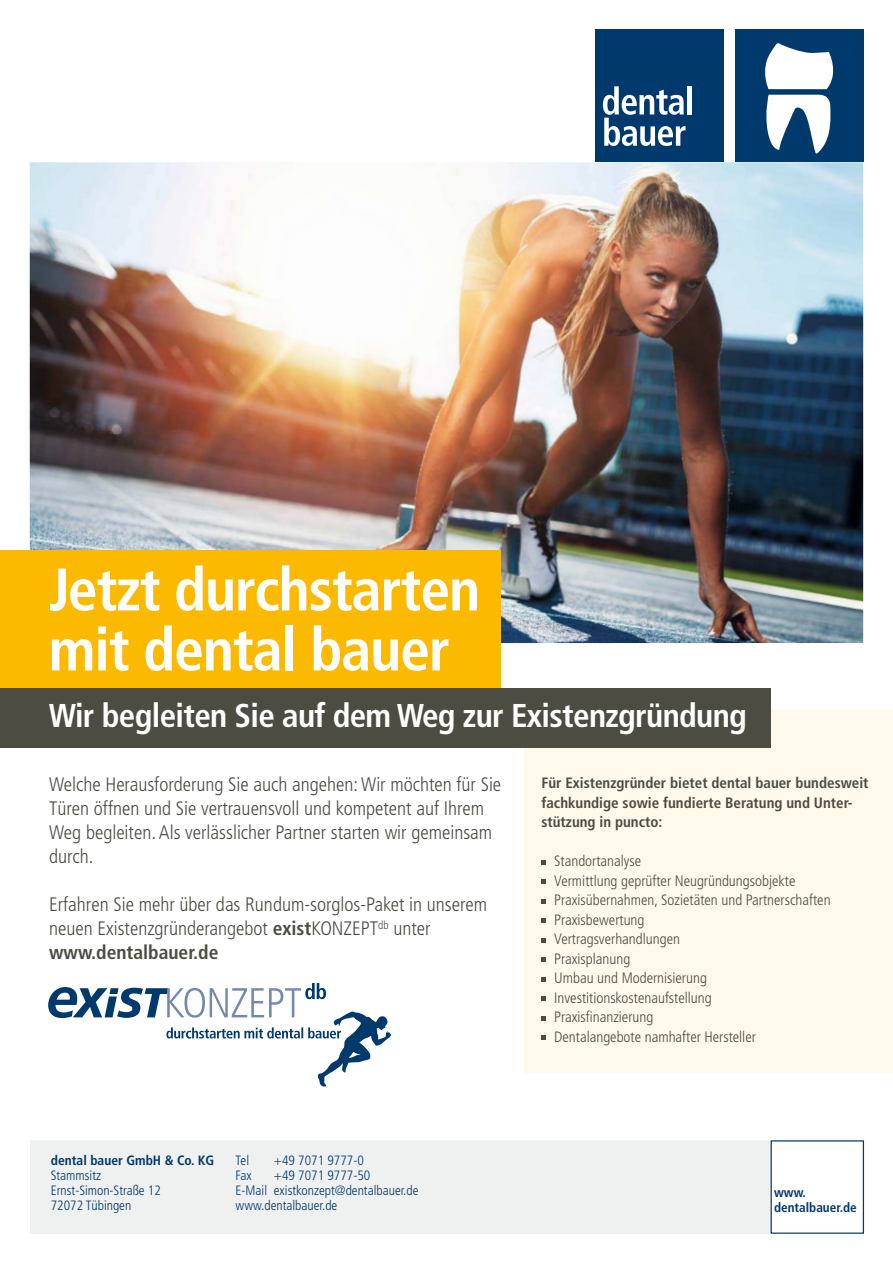
<style>
.page{position:relative;width:893px;height:1263px;background:#fff}
.page>*{position:absolute;margin:0;border:0;box-sizing:border-box;transform-origin:0 0}
.t1{font:700 condensed 60px/60px "Frutiger";letter-spacing:-.02em;color:#fff}
.t2{font:700 condensed 33px "Frutiger";letter-spacing:-.02em;color:#fff}
.t3{font:300 condensed 19.5px/24px "Frutiger";color:#4d4c42}
.t4{font:300 condensed 15px/19.5px "Frutiger";color:#4d4c42}
.t5{font:700 condensed 15px/19.5px "Frutiger";color:#4d4c42}
.t6{font:300 condensed 13.5px/15px "Frutiger";color:#00396b}
.t7{font:700 condensed 13.5px "Frutiger";color:#00396b}
.t8{font:700 condensed 13.2px/14.5px "Frutiger";color:#00396b}
.s1{font-weight:700}
</style>
<div class="page">
<div style="left:524px;top:709px;width:369px;height:363px;background:#fff9ec"></div>
<img style="left:30px;top:162px;width:833px;height:481px">
<div style="left:30px;top:1141px;width:833px;height:93px;background:#eff0f0"></div>
<div style="left:736px;top:29px;width:128px;height:133px;background:#00396b"></div>
<svg style="left:766px;top:95px;width:65px;height:59px"></svg>
<svg style="left:765px;top:43px;width:69px;height:46px"></svg>
<div style="left:595px;top:29px;width:128px;height:133px;background:#00396b"></div>
<svg style="left:603px;top:86px;width:83px;height:60px"></svg>
<div style="left:687px;top:86px;width:5px;height:28px;background:#fff"></div>
<div style="left:771px;top:1141px;width:92px;height:92px;background:#fff"></div>
<div style="left:771px;top:1140px;width:93px;height:94px;border:1px solid #00396b"></div>
<svg style="left:541px;top:860px;width:5px;height:4px"></svg>
<svg style="left:541px;top:879px;width:5px;height:5px"></svg>
<svg style="left:541px;top:899px;width:5px;height:4px"></svg>
<svg style="left:541px;top:918px;width:5px;height:5px"></svg>
<svg style="left:541px;top:938px;width:5px;height:4px"></svg>
<svg style="left:541px;top:957px;width:5px;height:5px"></svg>
<svg style="left:541px;top:977px;width:5px;height:4px"></svg>
<svg style="left:541px;top:996px;width:5px;height:5px"></svg>
<svg style="left:541px;top:1016px;width:5px;height:4px"></svg>
<svg style="left:541px;top:1035px;width:5px;height:5px"></svg>
<div style="left:0;top:550px;width:500px;height:163px;background:#fbb900"></div>
<div style="left:0;top:688px;width:771px;height:60px;background:#4d4c42"></div>
<svg style="left:48px;top:983px;width:343px;height:103px"></svg>
<h1 class="t1" style="left:49px;top:564px;width:433px">Jetzt durchstarten mit dental bauer</h1>
<h2 class="t2" style="left:49px;top:702px;width:700px">Wir begleiten Sie auf dem Weg zur Existenzgründung</h2>
<p class="t3" style="left:49px;top:774px;width:454px">Welche Herausforderung Sie auch angehen: Wir möchten für Sie Türen öffnen und Sie vertrauensvoll und kompetent auf Ihrem Weg begleiten. Als verlässlicher Partner starten wir gemeinsam durch.</p>
<p class="t3" style="left:49px;top:894px;width:440px">Erfahren Sie mehr über das Rundum-sorglos-Paket in unserem neuen Existenzgründerangebot <span class="s1">exist</span>KONZEPT<sup>db</sup> unter <span class="s1">www.dentalbauer.de</span></p>
<p class="t5" style="left:541px;top:774px;width:329px">Für Existenzgründer bietet dental bauer bundesweit fachkundige sowie fundierte Beratung und Unter&shy;stützung in puncto:</p>
<p class="t4" style="left:554px;top:852px;width:278px">Standortanalyse<br>Vermittlung geprüfter Neugründungsobjekte<br>Praxisübernahmen, Sozietäten und Partnerschaften<br>Praxisbewertung<br>Vertragsverhandlungen<br>Praxisplanung<br>Umbau und Modernisierung<br>Investitionskostenaufstellung<br>Praxisfinanzierung<br>Dentalangebote namhafter Hersteller</p>
<p class="t7" style="left:51px;top:1155px;width:165px">dental bauer GmbH &amp; Co. KG</p>
<p class="t6" style="left:51px;top:1169px;width:112px">Stammsitz<br>Ernst-Simon-Straße 12<br>72072 Tübingen</p>
<p class="t6" style="left:236px;top:1154px;width:15px">Tel</p>
<p class="t6" style="left:274px;top:1154px;width:91px">+49 7071 9777-0</p>
<p class="t6" style="left:236px;top:1169px;width:18px">Fax</p>
<p class="t6" style="left:236px;top:1169px;width:184px;text-indent:38px">+49 7071 9777-50<br>E-Mail existkonzept@dentalbauer.de www.dentalbauer.de</p>
<p class="t8" style="left:774px;top:1186px;width:84px">www. dentalbauer.de</p>
</div>
